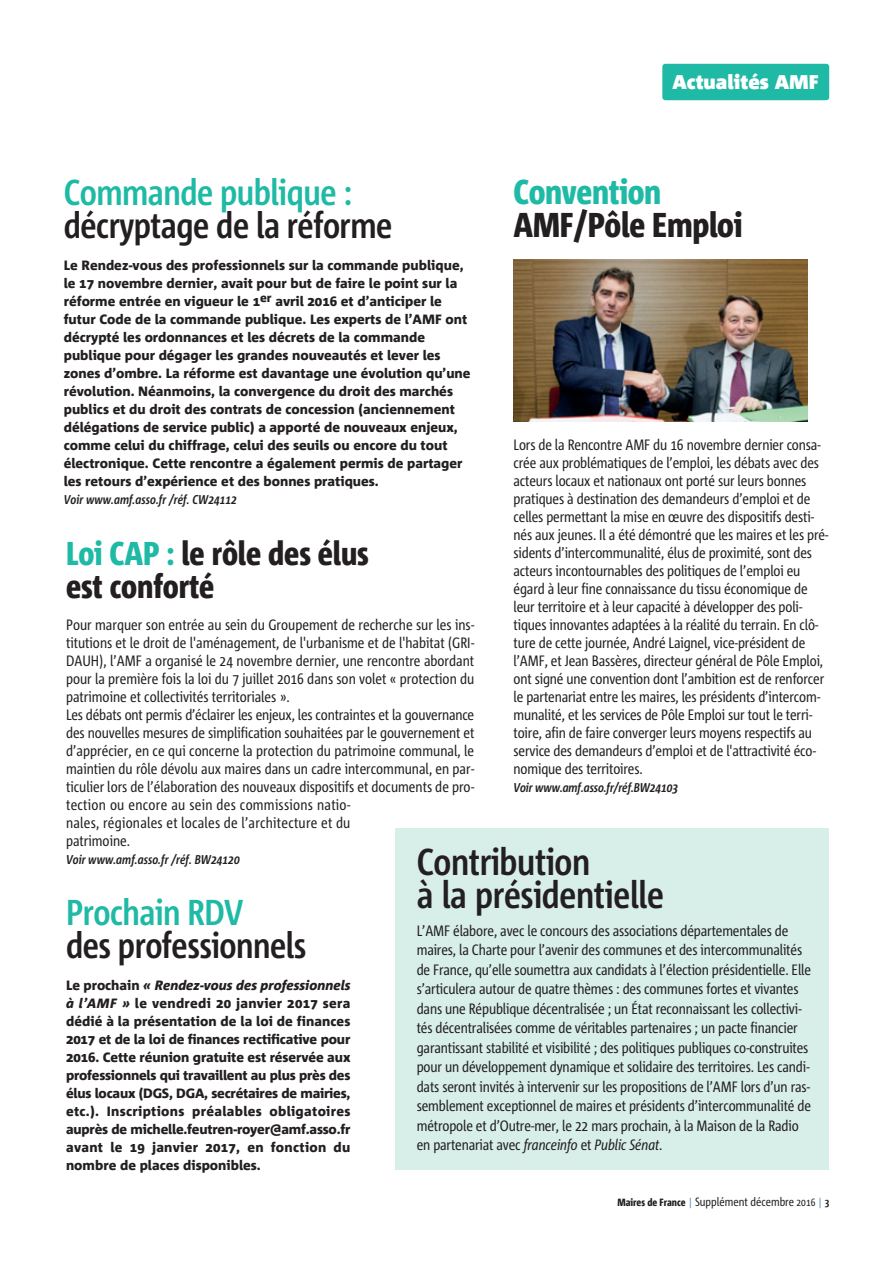
<style>
.page{position:relative;width:893px;height:1263px;background:#fff}
.page>*{position:absolute;margin:0;border:0;box-sizing:border-box;transform-origin:0 0}
.t1{font:700 37.5px/33px "Corpid C1 Cd";letter-spacing:-.01em;color:#231f20}
.t2{font:700 36px "Corpid C1 Cd";letter-spacing:-.015em;color:#231f20}
.t3{font:700 36px "Corpid C1 Cd";letter-spacing:-.015em;color:#1fbaa5}
.t4{font:800 34.5px "Corpid C1 Cd";letter-spacing:-.01em;color:#231f20}
.t5{font:800 34.5px "Corpid C1 Cd";letter-spacing:-.01em;color:#1fbaa5}
.t6{font:800 33px/33px "Corpid C1 Cd";letter-spacing:-.005em;color:#231f20}
.t7{font:900 19.8px "Corpid C1";color:#fff}
.t8{font:15px/18px "Corpid C1 Cd";letter-spacing:-.01em;color:#231f20}
.t9{font:800 13.5px/18px "Corpid C1";color:#231f20}
.t10{font:italic 700 12.75px "Corpid C1 Cd";color:#231f20}
.t11{font:12px "Corpid C1 Cd";color:#231f20}
.s1{color:#1fbaa5}
.s2{font-style:italic}
.s3{font-weight:800;font-size:10.5px}
.s4{font-size:10.5px;color:#4f87c7}
.s5{font-size:10.5px}
.s6{font-weight:700;font-size:10.5px}
</style>
<div class="page">
<div style="left:662px;top:64px;width:167px;height:36px;background:#1fbaa5;border-radius:3px"></div>
<div style="left:395px;top:828px;width:434px;height:341px;background:#d7eee9"></div>
<img style="left:514px;top:260px;width:294px;height:161px">
<h2 class="t3" style="left:64px;top:178px;width:290px">Commande publique :</h2>
<h2 class="t2" style="left:64px;top:211px;width:330px">décryptage de la réforme</h2>
<h3 class="t7" style="left:672px;top:74px;width:148px">Actualités AMF</h3>
<h3 class="t5" style="left:513px;top:178px;width:150px">Convention</h3>
<h3 class="t4" style="left:513px;top:211px;width:231px">AMF/Pôle Emploi</h3>
<p class="t9" style="left:64px;top:257px;width:408px">Le Rendez-vous des professionnels sur la commande publique, le 17 novembre dernier, avait pour but de faire le point sur la réforme entrée en vigueur le 1<sup>er</sup> avril 2016 et d’anticiper le futur Code de la commande publique. Les experts de l’AMF ont décrypté les ordonnances et les décrets de la commande publique pour dégager les grandes nouveautés et lever les zones d’ombre. La réforme est davantage une évolution qu’une révolution. Néanmoins, la convergence du droit des marchés publics et du droit des contrats de concession (anciennement délégations de service public) a apporté de nouveaux enjeux, comme celui du chiffrage, celui des seuils ou encore du tout électronique. Cette rencontre a également permis de partager les retours d’expérience et des bonnes pratiques.</p>
<p class="t10" style="left:64px;top:494px;width:175px">Voir www.amf.asso.fr /réf. CW24112</p>
<p class="t8" style="left:514px;top:437px;width:316px">Lors de la Rencontre AMF du 16 novembre dernier consa&shy;crée aux problématiques de l’emploi, les débats avec des acteurs locaux et nationaux ont porté sur leurs bonnes pratiques à destination des demandeurs d’emploi et de celles permettant la mise en œuvre des dispositifs desti&shy;nés aux jeunes. Il a été démontré que les maires et les pré&shy;sidents d’intercommunalité, élus de proximité, sont des acteurs incontournables des politiques de l’emploi eu égard à leur fine connaissance du tissu économique de leur territoire et à leur capacité à développer des poli&shy;tiques innovantes adaptées à la réalité du terrain. En clô&shy;ture de cette journée, André Laignel, vice-président de l’AMF, et Jean Bassères, directeur général de Pôle Emploi, ont signé une convention dont l’ambition est de renforcer le partenariat entre les maires, les présidents d’intercom&shy;munalité, et les services de Pôle Emploi sur tout le terri&shy;toire, afin de faire converger leurs moyens respectifs au service des demandeurs d’emploi et de l'attractivité éco&shy;nomique des territoires.</p>
<p class="t10" style="left:514px;top:782px;width:166px">Voir www.amf.asso.fr/réf.BW24103</p>
<h3 class="t6" style="left:66px;top:539px;width:304px"><span class="s1">Loi CAP :</span> le rôle des élus est conforté</h3>
<p class="t8" style="left:66px;top:617px;width:410px">Pour marquer son entrée au sein du Groupement de recherche sur les ins&shy;titutions et le droit de l'aménagement, de l'urbanisme et de l'habitat (GRI-DAUH), l’AMF a organisé le 24 novembre dernier, une rencontre abordant pour la première fois la loi du 7 juillet 2016 dans son volet « protection du patrimoine et collectivités territoriales ».<br>Les débats ont permis d’éclairer les enjeux, les contraintes et la gouvernance des nouvelles mesures de simplification souhaitées par le gouvernement et d’apprécier, en ce qui concerne la protection du patrimoine communal, le maintien du rôle dévolu aux maires dans un cadre intercommunal, en par&shy;ticulier lors de l’élaboration des nouveaux dispositifs et documents de pro&shy;tection ou encore au sein des commissions natio-<br>nales, régionales et locales de l’architecture et du<br>patrimoine.</p>
<p class="t10" style="left:66px;top:854px;width:175px">Voir www.amf.asso.fr /réf. BW24120</p>
<h1 class="t1" style="left:417px;top:849px;width:249px">Contribution<br>à la présidentielle</h1>
<p class="t8" style="left:417px;top:922px;width:396px;line-height:19.5px">L’AMF élabore, avec le concours des associations départementales de maires, la Charte pour l’avenir des communes et des intercommunalités de France, qu’elle soumettra aux candidats à l’élection présidentielle. Elle s’articulera autour de quatre thèmes : des communes fortes et vivantes dans une République décentralisée ; un État reconnaissant les collectivi&shy;tés décentralisées comme de véritables partenaires ; un pacte financier garantissant stabilité et visibilité ; des politiques publiques co-construites pour un développement dynamique et solidaire des territoires. Les candi&shy;dats seront invités à intervenir sur les propositions de l’AMF lors d’un ras&shy;semblement exceptionnel de maires et présidents d’intercommunalité de métropole et d’Outre-mer, le 22 mars prochain, à la Maison de la Radio en partenariat avec <span class="s2">franceinfo</span> et <span class="s2">Public Sénat</span>.</p>
<h2 class="t3" style="left:66px;top:898px;width:179px">Prochain RDV</h2>
<h2 class="t2" style="left:66px;top:931px;width:242px">des professionnels</h2>
<p class="t9" style="left:66px;top:977px;width:286px;text-align:justify">Le prochain <span class="s2">« Rendez-vous des professionnels à l’AMF »</span> le vendredi 20 janvier 2017 sera dédié à la présentation de la loi de finances 2017 et de la loi de finances rectificative pour 2016. Cette réunion gratuite est réservée aux professionnels qui travaillent au plus près des élus locaux (DGS, DGA, secrétaires de mairies, etc.). Inscriptions préalables obligatoires auprès de michelle.feutren-royer@amf.asso.fr avant le 19 janvier 2017, en fonction du nombre de places disponibles.</p>
<p class="t11" style="left:617px;top:1197px;width:214px"><span class="s3">Maires de France</span> <span class="s4">|</span> Supplément décembre <span class="s5">2016</span> <span class="s4">|</span> <span class="s6">3</span></p>
</div>
